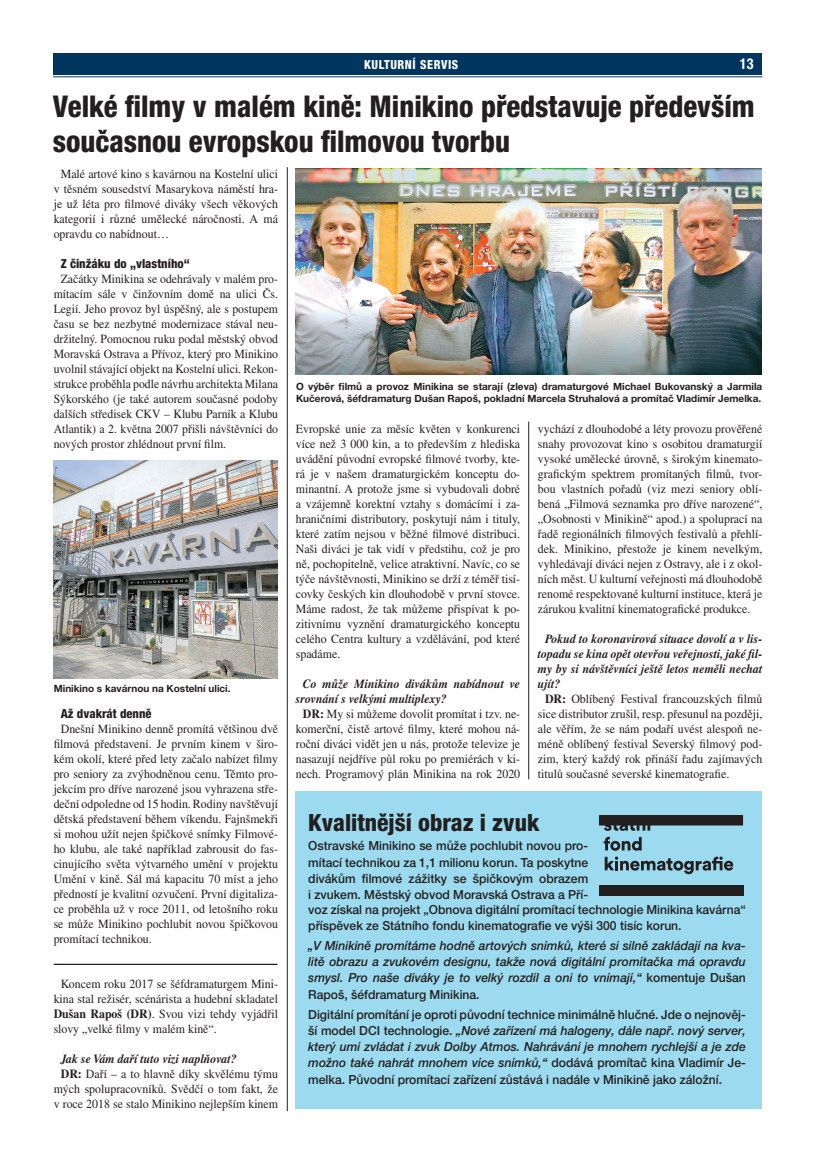
<style>
.page{position:relative;width:815px;height:1170px;background:#fff}
.page>*{position:absolute;margin:0;border:0;box-sizing:border-box;transform-origin:0 0}
.t1{font:800 condensed 30px/35px "Helvetica Neue LT Pro";color:#231f20;scale:.96 1}
.t2{font:800 condensed 23.75px "Helvetica Neue LT Pro";color:#231f20}
.t3{font:700 condensed 15px "Helvetica Neue LT Pro";color:#fff;scale:.95 1}
.t4{font:12.5px/15px "Times CE";color:#231f20;text-align:justify;scale:.95 1}
.t5{font:500 12.5px/16.2px "Helvetica Neue LT Pro";color:#231f20;text-align:justify}
.t6{font:12.5px/15px "Times CE";color:#231f20;text-align:justify;scale:.94 1}
.t7{font:italic 500 12.5px/16.2px "Helvetica Neue LT Pro";color:#231f20;text-align:justify}
.t8{font:italic 700 12.5px "Times CE";color:#231f20;scale:.95 1}
.t9{font:800 condensed 12.5px "Helvetica Neue LT Pro";color:#231f20}
.t10{font:800 condensed 12.5px "Helvetica Neue LT Pro";letter-spacing:.05em;color:#fff;scale:.95 1}
.t11{font:700 10px/12px "Helvetica Neue LT Pro";color:#231f20}
.s1{font-weight:700}
.s2{font-style:normal}
.s3{font-style:italic}
</style>
<div class="page">
<div style="left:53px;top:53px;width:709px;height:21px;background:#003560"></div>
<hr style="left:53px;top:76px;width:709px;height:1px;background:#003560">
<img style="left:53px;top:461px;width:225px;height:217px">
<hr style="left:528px;top:421px;width:1px;height:358px;background:#231f20">
<hr style="left:287px;top:167px;width:1px;height:944px;background:#231f20">
<img style="left:296px;top:168px;width:466px;height:206px">
<div style="left:295px;top:791px;width:467px;height:317px;background:#9cdbef"></div>
<hr style="left:54px;top:963px;width:224px;height:1px;background:#231f20">
<svg style="left:604px;top:836px;width:38px;height:14px"></svg>
<svg style="left:605px;top:856px;width:128px;height:18px"></svg>
<svg style="left:599px;top:815px;width:144px;height:15px"></svg>
<div style="left:599px;top:885px;width:144px;height:11px;background:#231f20"></div>
<p class="t10" style="left:364px;top:57px;width:101px">KULTURNÍ SERVIS</p>
<p class="t3" style="left:740px;top:55px;width:16px">13</p>
<h1 class="t1" style="left:53px;top:89px;width:733px">Velké filmy v malém kině: Minikino představuje především současnou evropskou filmovou tvorbu</h1>
<p class="t4" style="left:54px;top:166px;width:238px;text-indent:7px">Malé artové kino s kavárnou na Kostelní ulici v těsném sousedství Masarykova náměstí hra&shy;je už léta pro filmové diváky všech věkových kategorií i různé umělecké náročnosti. A má opravdu co nabídnout…</p>
<p class="t9" style="left:61px;top:255px;width:131px">Z činžáku do „vlastního“</p>
<p class="t6" style="left:54px;top:271px;width:240px;text-indent:7px">Začátky Minikina se odehrávaly v malém pro&shy;mítacím sále v činžovním domě na ulici Čs.<br>Legií. Jeho provoz byl úspěšný, ale s postupem času se bez nezbytné modernizace stával neu&shy;držitelný. Pomocnou ruku podal městský obvod Moravská Ostrava a Přívoz, který pro Minikino uvolnil stávající objekt na Kostelní ulici. Rekon&shy;strukce proběhla podle návrhu architekta Milana Sýkorského (je také autorem současné podoby dalších středisek CKV – Klubu Parník a Klubu Atlantik) a 2. května 2007 přišli návštěvníci do nových prostor zhlédnout první film.</p>
<p class="t11" style="left:296px;top:380px;width:468px">O výběr filmů a provoz Minikina se starají (zleva) dramaturgové Michael Bukovanský a Jarmila<br>Kučerová, šéfdramaturg Dušan Rapoš, pokladní Marcela Struhalová a promítač Vladimír Jemelka.</p>
<p class="t4" style="left:296px;top:421px;width:238px">Evropské unie za měsíc květen v konkurenci více než 3 000 kin, a to především z hlediska uvádění původní evropské filmové tvorby, kte&shy;rá je v našem dramaturgickém konceptu do&shy;minantní. A protože jsme si vybudovali dobré a vzájemně korektní vztahy s domácími i za&shy;hraničními distributory, poskytují nám i tituly, které zatím nejsou v běžné filmové distribuci.<br>Naši diváci je tak vidí v předstihu, což je pro ně, pochopitelně, velice atraktivní. Navíc, co se týče návštěvnosti, Minikino se drží z téměř tisí&shy;covky českých kin dlouhodobě v první stovce.<br>Máme radost, že tak můžeme přispívat k po&shy;zitivnímu vyznění dramaturgického konceptu celého Centra kultury a vzdělávání, pod které spadáme.</p>
<p class="t8" style="left:303px;top:676px;width:230px">Co může Minikino divákům nabídnout ve</p>
<p class="t8" style="left:296px;top:691px;width:161px">srovnání s velkými multiplexy?</p>
<p class="t4" style="left:303px;top:706px;width:230px"><span class="s1">DR:</span> My si můžeme dovolit promítat i tzv. ne-</p>
<p class="t4" style="left:296px;top:721px;width:238px">komerční, čistě artové filmy, které mohou ná-</p>
<p class="t4" style="left:296px;top:736px;width:238px">roční diváci vidět jen u nás, protože televize je</p>
<p class="t4" style="left:296px;top:751px;width:238px">nasazují nejdříve půl roku po premiérách v ki-</p>
<p class="t4" style="left:296px;top:766px;width:238px">nech. Programový plán Minikina na rok 2020</p>
<p class="t4" style="left:538px;top:421px;width:238px">vychází z dlouhodobé a léty provozu prověřené snahy provozovat kino s osobitou dramaturgií vysoké umělecké úrovně, s širokým kinemato&shy;grafickým spektrem promítaných filmů, tvor&shy;bou vlastních pořadů (viz mezi seniory oblí&shy;bená „Filmová seznamka pro dříve narozené“, „Osobnosti v Minikině“ apod.) a spoluprací na řadě regionálních filmových festivalů a přehlí&shy;dek. Minikino, přestože je kinem nevelkým, vyhledávají diváci nejen z Ostravy, ale i z okol&shy;ních měst. U kulturní veřejnosti má dlouhodobě renomé respektované kulturní instituce, která je zárukou kvalitní kinematografické produkce.</p>
<p class="t8" style="left:545px;top:631px;width:230px">Pokud to koronavirová situace dovolí a v lis-</p>
<p class="t8" style="left:538px;top:646px;width:238px">topadu se kina opět otevřou veřejnosti, jaké fil-</p>
<p class="t8" style="left:538px;top:661px;width:238px">my by si návštěvníci ještě letos neměli nechat</p>
<p class="t8" style="left:538px;top:676px;width:25px">ujít?</p>
<p class="t4" style="left:545px;top:691px;width:230px"><span class="s1">DR:</span> Oblíbený Festival francouzských filmů</p>
<p class="t4" style="left:538px;top:706px;width:238px">sice distributor zrušil, resp. přesunul na později,</p>
<p class="t4" style="left:538px;top:721px;width:238px">ale věřím, že se nám podaří uvést alespoň ne-</p>
<p class="t4" style="left:538px;top:736px;width:238px">méně oblíbený festival Severský filmový pod-</p>
<p class="t4" style="left:538px;top:751px;width:238px">zim, který každý rok přináší řadu zajímavých</p>
<p class="t4" style="left:538px;top:766px;width:203px">titulů současné severské kinematografie.</p>
<p class="t11" style="left:54px;top:682px;width:178px">Minikino s kavárnou na Kostelní ulici.</p>
<p class="t9" style="left:61px;top:705px;width:92px">Až dvakrát denně</p>
<p class="t4" style="left:54px;top:721px;width:238px;text-indent:7px">Dnešní Minikino denně promítá většinou dvě filmová představení. Je prvním kinem v širo&shy;kém okolí, které před lety začalo nabízet filmy pro seniory za zvýhodněnou cenu. Těmto pro&shy;jekcím pro dříve narozené jsou vyhrazena stře&shy;deční odpoledne od 15 hodin. Rodiny navštěvují dětská představení během víkendu. Fajnšmekři si mohou užít nejen špičkové snímky Filmové&shy;ho klubu, ale také například zabrousit do fas&shy;cinujícího světa výtvarného umění v projektu Umění v kině. Sál má kapacitu 70 míst a jeho předností je kvalitní ozvučení. První digitaliza&shy;ce proběhla už v roce 2011, od letošního roku se může Minikino pochlubit novou špičkovou promítací technikou.</p>
<p class="t4" style="left:54px;top:976px;width:238px;text-indent:7px">Koncem roku 2017 se šéfdramaturgem Mini&shy;kina stal režisér, scénárista a hudební skladatel <span class="s1">Dušan Rapoš (DR)</span>. Svou vizi tehdy vyjádřil slovy „velké filmy v malém kině“.</p>
<p class="t8" style="left:61px;top:1051px;width:187px">Jak se Vám daří tuto vizi naplňovat?</p>
<p class="t4" style="left:61px;top:1066px;width:230px"><span class="s1">DR:</span> Daří – a to hlavně díky skvělému týmu</p>
<p class="t4" style="left:54px;top:1081px;width:238px">mých spolupracovníků. Svědčí o tom fakt, že</p>
<p class="t4" style="left:54px;top:1096px;width:238px">v roce 2018 se stalo Minikino nejlepším kinem</p>
<h2 class="t2" style="left:308px;top:807px;width:233px">Kvalitnější obraz i zvuk</h2>
<p class="t5" style="left:308px;top:837px;width:281px">Ostravské Minikino se může pochlubit novou pro&shy;mítací technikou za 1,1 milionu korun. Ta poskytne divákům filmové zážitky se špičkovým obrazem i zvukem. Městský obvod Moravská Ostrava a Pří-</p>
<p class="t5" style="left:308px;top:901px;width:439px">voz získal na projekt „Obnova digitální promítací technologie Minikina kavárna“ příspěvek ze Státního fondu kinematografie ve výši 300 tisíc korun.</p>
<p class="t7" style="left:308px;top:937px;width:439px">„V Minikině promítáme hodně artových snímků, které si silně zakládají na kva&shy;litě obrazu a zvukovém designu, takže nová digitální promítačka má opravdu smysl. Pro naše diváky je to velký rozdíl a oni to vnímají,“ <span class="s2">komentuje Dušan Rapoš, šéfdramaturg Minikina.</span></p>
<p class="t5" style="left:308px;top:1005px;width:439px">Digitální promítání je oproti původní technice minimálně hlučné. Jde o nejnověj&shy;ší model DCI technologie. <span class="s3">„Nové zařízení má halogeny, dále např. nový server, který umí zvládat i zvuk Dolby Atmos. Nahrávání je mnohem rychlejší a je zde možno také nahrát mnohem více snímků,“</span> dodává promítač kina Vladimír Je&shy;melka. Původní promítací zařízení zůstává i nadále v Minikině jako záložní.</p>
</div>
